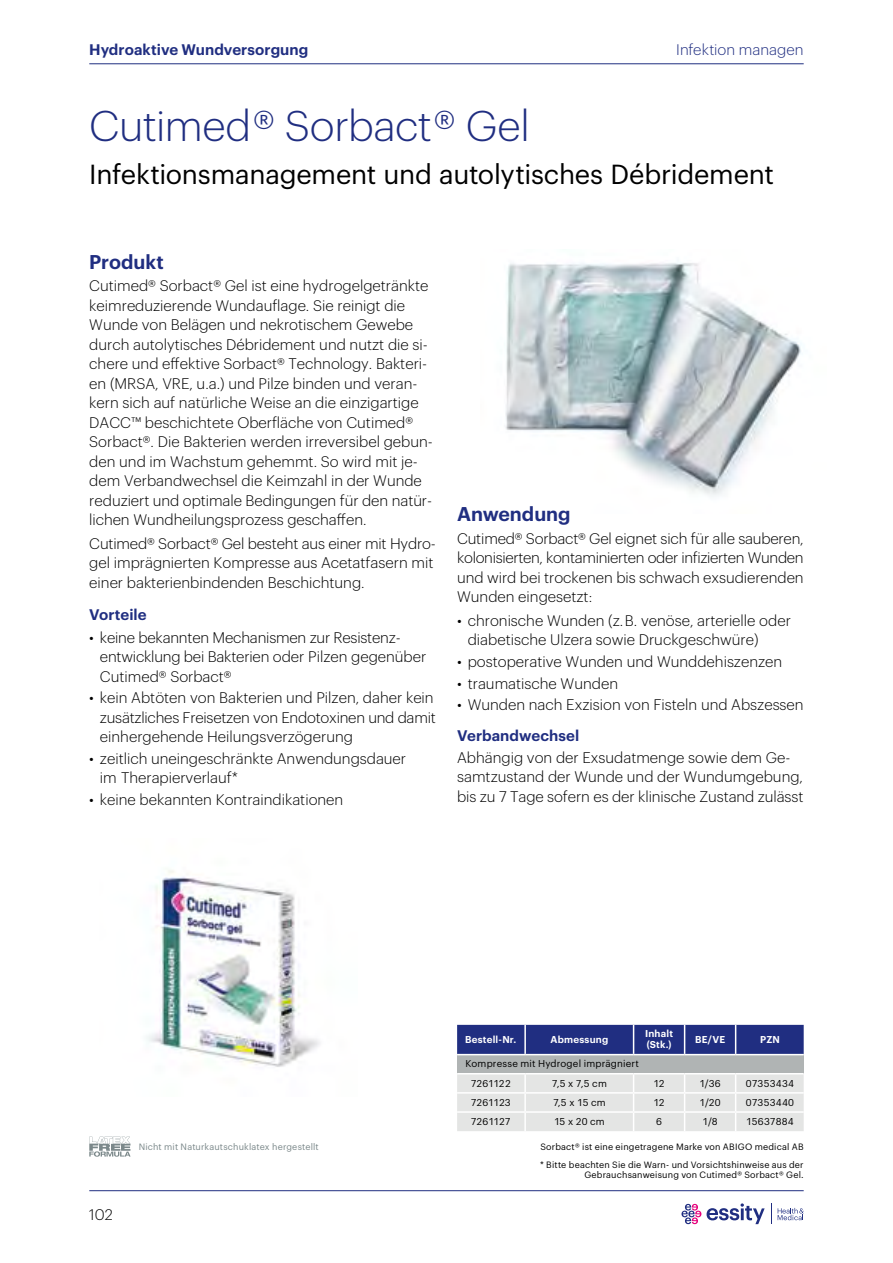
<style>
.page{position:relative;width:893px;height:1263px;background:#fff}
.page>*{position:absolute;margin:0;border:0;box-sizing:border-box;transform-origin:0 0}
.t1{font:300 42px "Graphik";letter-spacing:-.01em;color:#202e81}
.Product___Subheadline{font:27px "Graphik";letter-spacing:-.01em;color:#000}
.Product___Subline_1{font:600 19.5px "Graphik";letter-spacing:-.005em;color:#202e81}
.Product___Copy{font:300 15px/19.5px "Graphik";color:#000}
.Header___LeftPage{font:600 15px "Graphik";letter-spacing:.005em;color:#202e81}
.Product_-_Subline_2___Vorteile{font:600 15px "Graphik";letter-spacing:.005em;color:#202e81}
.Header___LeftPage-2{font:300 15px "Graphik";letter-spacing:.005em;color:#202e81}
.Table___Copy_Center___mother{font:9.75px "Graphik";letter-spacing:.005em;color:#000}
.Table___Head_Center{font:600 9.75px/11.2px "Graphik";letter-spacing:.02em;color:#fff}
.Table___Copy_Left{font:9.75px "Graphik";letter-spacing:.015em;color:#000}
.Table___Copy_Center___mother-2{font:9.75px "Graphik";letter-spacing:.025em;color:#000}
.Footer___Infos_RE{font:9px "Graphik";letter-spacing:.02em;color:#000}
.Footer___Latex_Info{font:9px "Graphik";letter-spacing:.015em;color:#7b888a}
</style>
<div class="page">
<img style="left:146px;top:870px;width:174px;height:197px">
<img style="left:505px;top:263px;width:296px;height:234px">
<hr style="left:89px;top:63px;width:715px;height:1px;background:#202e81">
<hr style="left:89px;top:1190px;width:715px;height:1px;background:#202e81">
<svg style="left:681px;top:1204px;width:20px;height:20px"></svg>
<svg style="left:707px;top:1203px;width:58px;height:21px"></svg>
<svg style="left:771px;top:1203px;width:1px;height:21px"></svg>
<svg style="left:778px;top:1208px;width:26px;height:12px"></svg>
<div style="left:457px;top:1054px;width:347px;height:20px;background:#b0b4b4"></div>
<svg style="left:457px;top:1025px;width:347px;height:29px;background:#253283"></svg>
<hr style="left:525px;top:1073px;width:109px;height:1px;background:#fff">
<hr style="left:634px;top:1073px;width:51px;height:1px;background:#fff">
<hr style="left:685px;top:1073px;width:51px;height:1px;background:#fff">
<hr style="left:736px;top:1073px;width:68px;height:1px;background:#fff">
<div style="left:457px;top:1074px;width:347px;height:57px;background:#e4e5e4"></div>
<hr style="left:457px;top:1111px;width:68px;height:2px;background:#fff">
<hr style="left:525px;top:1111px;width:109px;height:2px;background:#fff">
<hr style="left:634px;top:1111px;width:51px;height:2px;background:#fff">
<hr style="left:685px;top:1111px;width:51px;height:2px;background:#fff">
<hr style="left:736px;top:1111px;width:68px;height:2px;background:#fff">
<hr style="left:457px;top:1054px;width:68px;height:1px;background:#fff">
<hr style="left:525px;top:1054px;width:109px;height:1px;background:#fff">
<hr style="left:634px;top:1054px;width:51px;height:1px;background:#fff">
<hr style="left:685px;top:1054px;width:51px;height:1px;background:#fff">
<hr style="left:736px;top:1054px;width:68px;height:1px;background:#fff">
<hr style="left:457px;top:1073px;width:68px;height:1px;background:#fff">
<hr style="left:457px;top:1092px;width:68px;height:2px;background:#fff">
<svg style="left:89px;top:1137px;width:42px;height:20px"></svg>
<p class="Header___LeftPage" style="left:89px;top:38px;width:221px">Hydroaktive Wundversorgung</p>
<p class="Header___LeftPage-2" style="left:676px;top:38px;width:129px">Infektion managen</p>
<h1 class="t1" style="left:89px;top:95px;width:442px">Cutimed® Sorbact® Gel</h1>
<p class="Product___Subheadline" style="left:89px;top:154px;width:686px">Infektionsmanagement und autolytisches Débridement</p>
<p class="Product___Subline_1" style="left:89px;top:247px;width:76px">Produkt</p>
<p class="Product___Copy" style="left:89px;top:275px;width:345px">Cutimed® Sorbact® Gel ist eine hydrogelgetränkte keimreduzierende Wundauflage. Sie reinigt die Wunde von Belägen und nekrotischem Gewebe durch autolytisches Débridement und nutzt die si&shy;chere und effektive Sorbact® Technology. Bakteri&shy;en (MRSA, VRE, u.a.) und Pilze binden und veran&shy;kern sich auf natürliche Weise an die einzigartige DACC™ beschichtete Oberfläche von Cutimed® Sorbact®. Die Bakterien werden irreversibel gebun&shy;den und im Wachstum gehemmt. So wird mit je&shy;dem Verbandwechsel die Keimzahl in der Wunde reduziert und optimale Bedingungen für den natür&shy;lichen Wundheilungsprozess geschaffen.</p>
<p class="Product___Copy" style="left:89px;top:532px;width:348px">Cutimed® Sorbact® Gel besteht aus einer mit Hydro&shy;gel imprägnierten Kompresse aus Acetatfasern mit einer bakterienbindenden Beschichtung.</p>
<p class="Product_-_Subline_2___Vorteile" style="left:89px;top:603px;width:59px">Vorteile</p>
<p class="Product___Copy" style="left:100px;top:626px;width:328px;text-indent:-11px">• keine bekannten Mechanismen zur Resistenz&shy;entwicklung bei Bakterien oder Pilzen gegenüber<br>Cutimed® Sorbact®</p>
<p class="Product___Copy" style="left:100px;top:687px;width:337px;text-indent:-11px">• kein Abtöten von Bakterien und Pilzen, daher kein zusätzliches Freisetzen von Endotoxinen und damit einhergehende Heilungsverzögerung</p>
<p class="Product___Copy" style="left:100px;top:747px;width:308px;text-indent:-11px">• zeitlich uneingeschränkte Anwendungsdauer im Therapierverlauf*</p>
<p class="Product___Copy" style="left:89px;top:789px;width:256px">• keine bekannten Kontraindikationen</p>
<p class="Product___Subline_1" style="left:457px;top:499px;width:115px">Anwendung</p>
<p class="Product___Copy" style="left:457px;top:527px;width:348px;text-align:justify">Cutimed® Sorbact® Gel eignet sich für alle sauberen, kolonisierten, kontaminierten oder infizierten Wunden und wird bei trockenen bis schwach exsudierenden Wunden eingesetzt:</p>
<p class="Product___Copy" style="left:468px;top:610px;width:325px;text-indent:-11px">• chronische Wunden (z. B. venöse, arterielle oder diabetische Ulzera sowie Druckgeschwüre)</p>
<p class="Product___Copy" style="left:457px;top:651px;width:327px">• postoperative Wunden und Wunddehiszenzen</p>
<p class="Product___Copy" style="left:457px;top:672px;width:162px">• traumatische Wunden</p>
<p class="Product___Copy" style="left:457px;top:694px;width:348px">• Wunden nach Exzision von Fisteln und Abszessen</p>
<p class="Product_-_Subline_2___Vorteile" style="left:457px;top:723px;width:124px">Verbandwechsel</p>
<p class="Product___Copy" style="left:457px;top:747px;width:348px">Abhängig von der Exsudatmenge sowie dem Ge&shy;samtzustand der Wunde und der Wundumgebung, bis zu 7 Tage sofern es der klinische Zustand zulässt</p>
<p class="Table___Head_Center" style="left:465px;top:1033px;width:53px">Bestell-Nr.</p>
<p class="Table___Head_Center" style="left:550px;top:1033px;width:59px">Abmessung</p>
<p class="Table___Head_Center" style="left:645px;top:1027px;width:30px">Inhalt (Stk.)</p>
<p class="Table___Head_Center" style="left:695px;top:1033px;width:32px">BE/VE</p>
<p class="Table___Head_Center" style="left:760px;top:1033px;width:21px">PZN</p>
<p class="Table___Copy_Left" style="left:466px;top:1057px;width:175px">Kompresse mit Hydrogel imprägniert</p>
<p class="Table___Copy_Center___mother" style="left:471px;top:1076px;width:42px">7261122</p>
<p class="Table___Copy_Center___mother" style="left:552px;top:1076px;width:56px">7,5 x 7,5 cm</p>
<p class="Table___Copy_Center___mother" style="left:653px;top:1076px;width:13px">12</p>
<p class="Table___Copy_Center___mother" style="left:699px;top:1076px;width:23px">1/36</p>
<p class="Table___Copy_Center___mother-2" style="left:746px;top:1076px;width:50px">07353434</p>
<p class="Table___Copy_Center___mother" style="left:471px;top:1095px;width:41px">7261123</p>
<p class="Table___Copy_Center___mother" style="left:553px;top:1095px;width:54px">7,5 x 15 cm</p>
<p class="Table___Copy_Center___mother" style="left:653px;top:1095px;width:13px">12</p>
<p class="Table___Copy_Center___mother" style="left:699px;top:1095px;width:23px">1/20</p>
<p class="Table___Copy_Center___mother-2" style="left:746px;top:1095px;width:50px">07353440</p>
<p class="Table___Copy_Center___mother" style="left:471px;top:1114px;width:41px">7261127</p>
<p class="Table___Copy_Center___mother" style="left:554px;top:1114px;width:52px">15 x 20 cm</p>
<p class="Table___Copy_Center___mother" style="left:656px;top:1114px;width:7px">6</p>
<p class="Table___Copy_Center___mother" style="left:702px;top:1114px;width:17px">1/8</p>
<p class="Table___Copy_Center___mother" style="left:746px;top:1114px;width:49px">15637884</p>
<p class="Footer___Latex_Info" style="left:139px;top:1140px;width:182px">Nicht mit Naturkautschuklatex hergestellt</p>
<p class="Footer___Infos_RE" style="left:540px;top:1140px;width:265px">Sorbact® ist eine eingetragene Marke von ABIGO medical AB</p>
<p class="Product___Copy" style="left:89px;top:1204px;width:25px">102</p>
<p class="Footer___Infos_RE" style="left:540px;top:1157px;width:265px">* Bitte beachten Sie die Warn- und Vorsichtshinweise aus der</p>
<p class="Footer___Infos_RE" style="left:584px;top:1168px;width:221px">Gebrauchsanweisung von Cutimed® Sorbact® Gel.</p>
</div>
